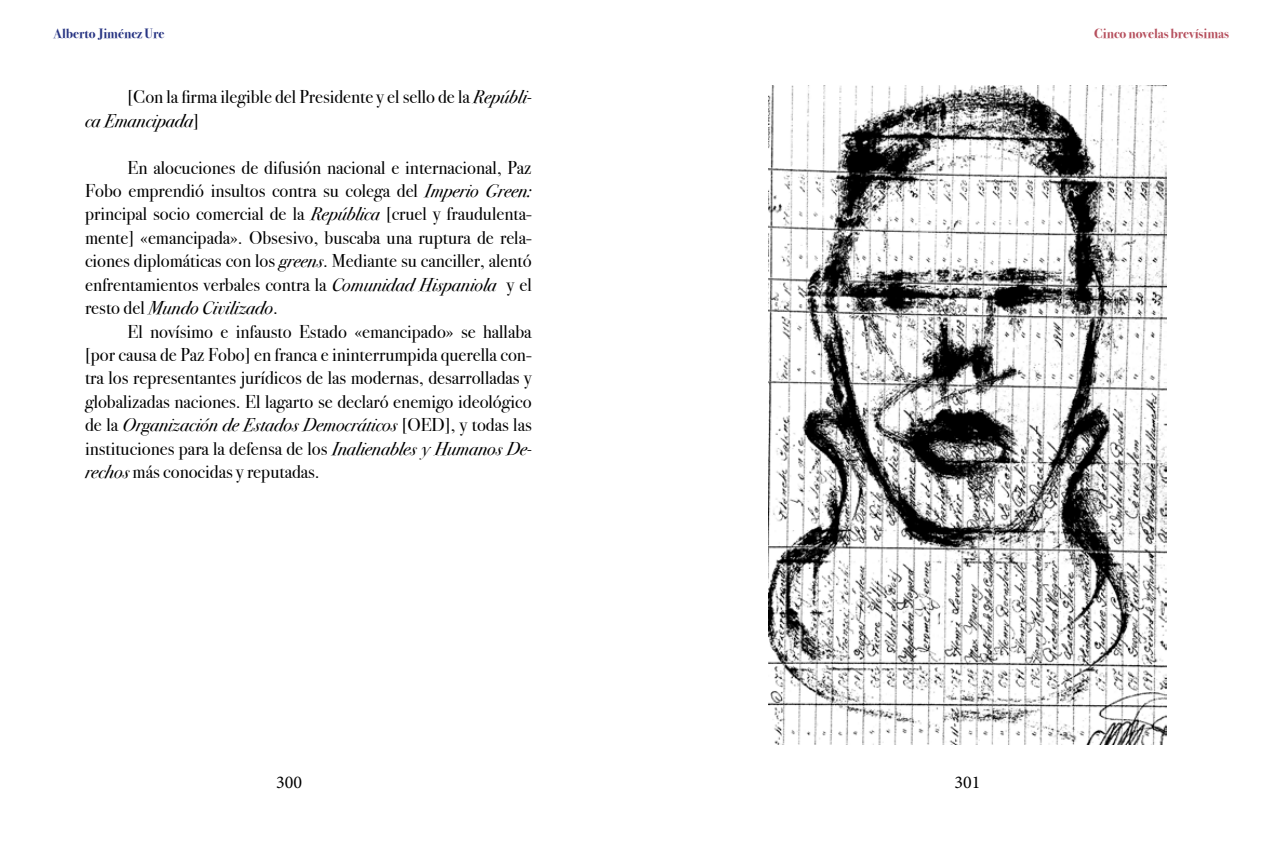
<style>
.page{position:relative;width:1276px;height:851px;background:#fff}
.page>*{position:absolute;margin:0;border:0;box-sizing:border-box;transform-origin:0 0}
.t1{font:18.6px/23.4px "Bodoni Svty Two ITCTT";color:#000;text-align:justify}
.t2{font:18px "Minion Pro";color:#000}
.t3{font:700 13.5px "Bodoni Svty Two ITCTT";color:#b6505e}
.t4{font:700 13.5px "Bodoni Svty Two ITCTT";color:#283583}
.s1{font-style:italic}
</style>
<div class="page">
<img style="left:768px;top:85px;width:398px;height:659px">
<p class="t4" style="left:53px;top:22px;width:113px">Alberto Jiménez Ure</p>
<p class="t3" style="left:1094px;top:22px;width:136px">Cinco novelas brevísimas</p>
<p class="t1" style="left:85px;top:83px;width:448px;text-indent:43px">[Con la firma ilegible del Presidente y el sello de la <span class="s1">Repúbli&shy;ca Emancipada</span>]</p>
<p class="t1" style="left:85px;top:154px;width:448px;text-indent:43px">En alocuciones de difusión nacional e internacional, Paz Fobo emprendió insultos contra su colega del <span class="s1">Imperio Green: </span>principal socio comercial de la <span class="s1">República</span> [cruel y fraudulenta&shy;mente] «emancipada». Obsesivo, buscaba una ruptura de rela&shy;ciones diplomáticas con los <span class="s1">greens</span>. Mediante su canciller, alentó enfrentamientos verbales contra la <span class="s1">Comunidad Hispaniola</span> y el resto del <span class="s1">Mundo Civilizado</span>.</p>
<p class="t1" style="left:85px;top:317px;width:448px;text-indent:43px">El novísimo e infausto Estado «emancipado» se hallaba [por causa de Paz Fobo] en franca e ininterrumpida querella con&shy;tra los representantes jurídicos de las modernas, desarrolladas y globalizadas naciones. El lagarto se declaró enemigo ideológico de la <span class="s1">Organización de Estados Democráticos</span> [OED], y todas las instituciones para la defensa de los <span class="s1">Inalienables y Humanos De&shy;rechos</span> más conocidas y reputadas.</p>
<p class="t2" style="left:276px;top:769px;width:27px">300</p>
<p class="t2" style="left:954px;top:769px;width:27px">301</p>
</div>
